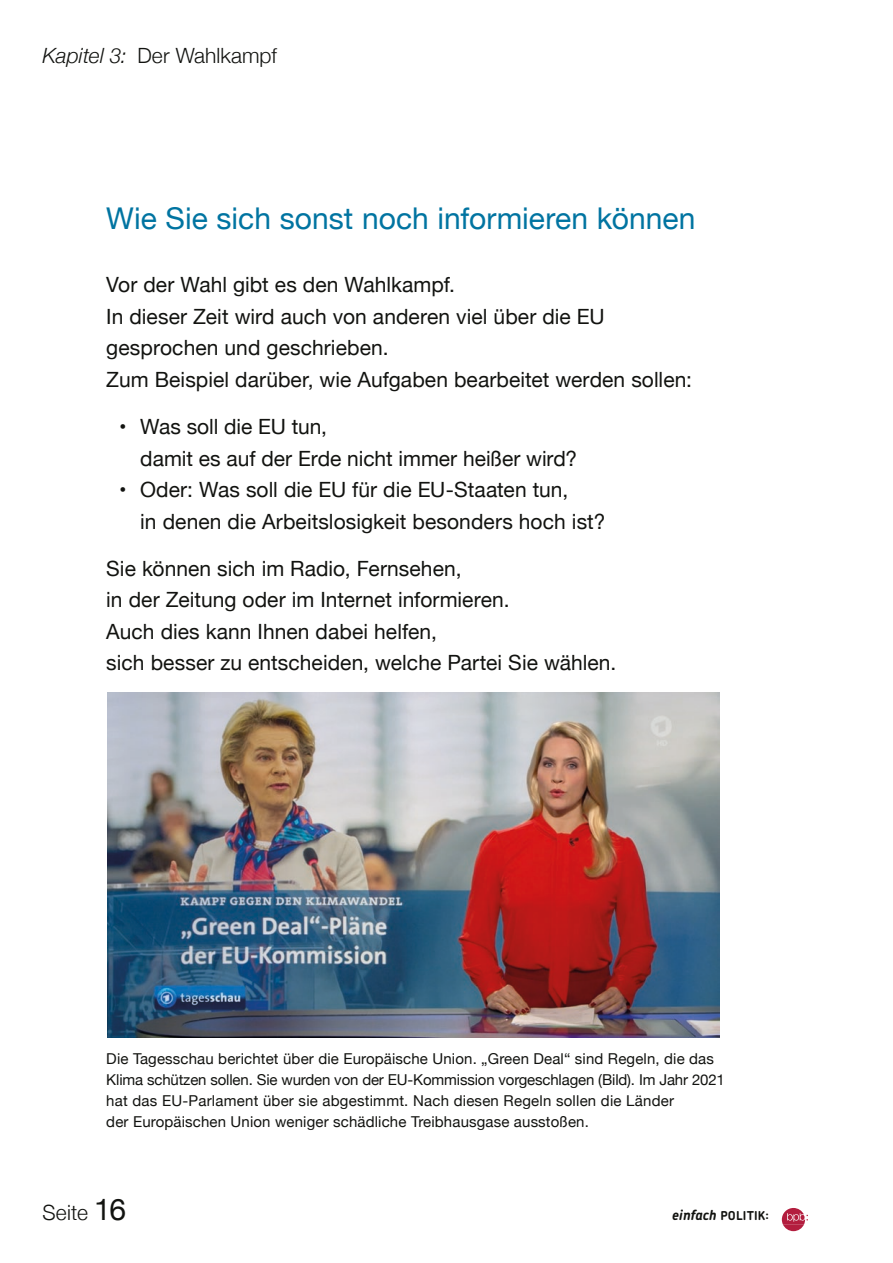
<style>
.page{position:relative;width:893px;height:1263px;background:#fff}
.page>*{position:absolute;margin:0;border:0;box-sizing:border-box;transform-origin:0 0}
.h5_zwischenheadline{font:30px "Helvetica Neue";color:#0074a1}
.p_fliess{font:21px/31.5px "Helvetica Neue";letter-spacing:.005em;color:#121310}
.t1{font:300 21px "Helvetica Neue";letter-spacing:.005em;color:#121310}
.p_bildunterschrift{font:15px/21px "Helvetica Neue";letter-spacing:.01em;color:#121310}
.t2{font:700 12.3px "Chevin";letter-spacing:.015em;color:#121310}
.s1{font-style:italic}
.s2{font-weight:400;font-size:30px}
.s3{font-style:italic;font-size:14.1px}
</style>
<div class="page">
<svg style="left:782px;top:1208px;width:26px;height:23px"></svg>
<img style="left:107px;top:692px;width:613px;height:345px">
<p class="t1" style="left:43px;top:38px;width:236px"><span class="s1">Kapitel 3:</span> Der Wahlkampf</p>
<p class="h5_zwischenheadline" style="left:106px;top:197px;width:591px">Wie Sie sich sonst noch informieren können</p>
<p class="p_fliess" style="left:106px;top:270px;width:587px">Vor der Wahl gibt es den Wahlkampf.<br>In dieser Zeit wird auch von anderen viel über die EU gesprochen und geschrieben.<br>Zum Beispiel darüber, wie Aufgaben bearbeitet werden sollen:</p>
<p class="p_fliess" style="left:140px;top:412px;width:438px;text-indent:-21px">• Was soll die EU tun,<br>damit es auf der Erde nicht immer heißer wird?</p>
<p class="p_fliess" style="left:140px;top:475px;width:467px;text-indent:-21px">• Oder: Was soll die EU für die EU-Staaten tun,<br>in denen die Arbeitslosigkeit besonders hoch ist?</p>
<p class="p_fliess" style="left:106px;top:554px;width:511px">Sie können sich im Radio, Fernsehen,<br>in der Zeitung oder im Internet informieren.<br>Auch dies kann Ihnen dabei helfen,<br>sich besser zu entscheiden, welche Partei Sie wählen.</p>
<p class="p_bildunterschrift" style="left:106px;top:1049px;width:620px">Die Tagesschau berichtet über die Europäische Union. „Green Deal“ sind Regeln, die das Klima schützen sollen. Sie wurden von der EU-Kommission vorgeschlagen (Bild). Im Jahr 2021 hat das EU-Parlament über sie abgestimmt. Nach diesen Regeln sollen die Länder<br>der Europäischen Union weniger schädliche Treibhausgase ausstoßen.</p>
<p class="t1" style="left:43px;top:1196px;width:85px">Seite <span class="s2">16</span></p>
<p class="t2" style="left:672px;top:1208px;width:98px"><span class="s3">einfach</span> POLITIK:</p>
</div>
